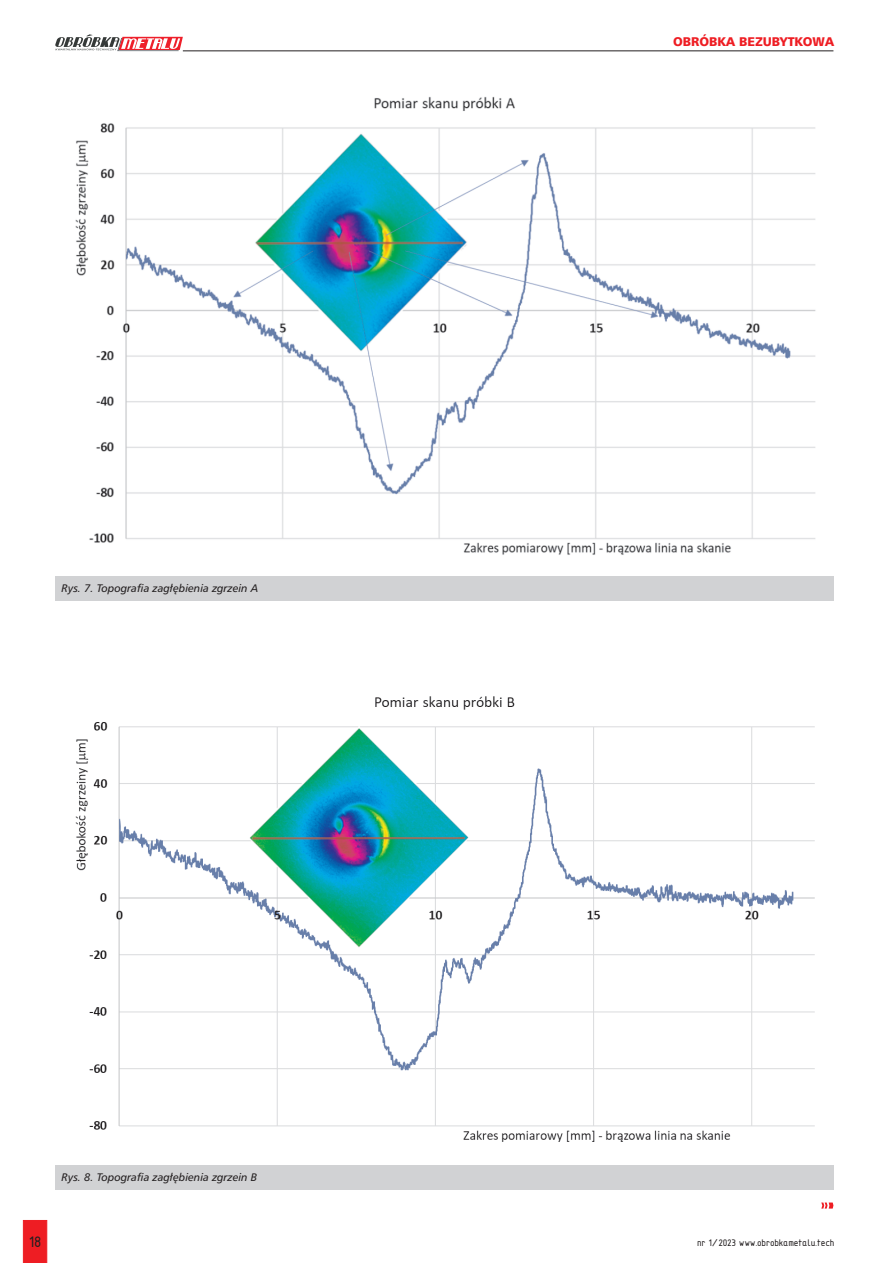
<style>
.page{position:relative;width:893px;height:1263px;background:#fff}
.page>*{position:absolute;margin:0;border:0;box-sizing:border-box;transform-origin:0 0}
.t1{font:12px "Humnst 777 Blk PL";letter-spacing:-3.46em;color:#ee1d23}
.t2{font:12px "Techniczna Pomoc";color:#231f20}
.t3{font:italic 10.5px "Humnst 777 PL";letter-spacing:-2.645em;color:#231f20}
.t4{font:7.5px "Techniczna Pomoc";color:#231f20}
</style>
<div class="page">
<svg style="left:821px;top:1202px;width:12px;height:6px"></svg>
<img style="left:75px;top:96px;width:741px;height:459px">
<div style="left:55px;top:576px;width:778px;height:25px;background:#d1d2d4"></div>
<img style="left:75px;top:696px;width:740px;height:446px">
<div style="left:55px;top:1165px;width:778px;height:24px;background:#d1d2d4"></div>
<svg style="left:23px;top:1220px;width:24px;height:43px"></svg>
<hr style="left:183px;top:50px;width:650px;height:1px;background:#231f20">
<svg style="left:55px;top:34px;width:128px;height:17px"></svg>
<p class="t3" style="left:62px;top:584px;width:236px">Rys. 7. TopografiazagłębieniazgrzeinA</p>
<p class="t2" style="left:30px;top:1238px;width:14px">18</p>
<p class="t3" style="left:62px;top:1173px;width:229px">Rys. 8. TopografiazagłębieniazgrzeinB</p>
<p class="t1" style="left:673px;top:37px;width:215px">OBRÓBKABEZUBYTKOWA</p>
<p class="t4" style="left:698px;top:1240px;width:138px">nr 1/2023 www.obrobkametalu.tech</p>
</div>
